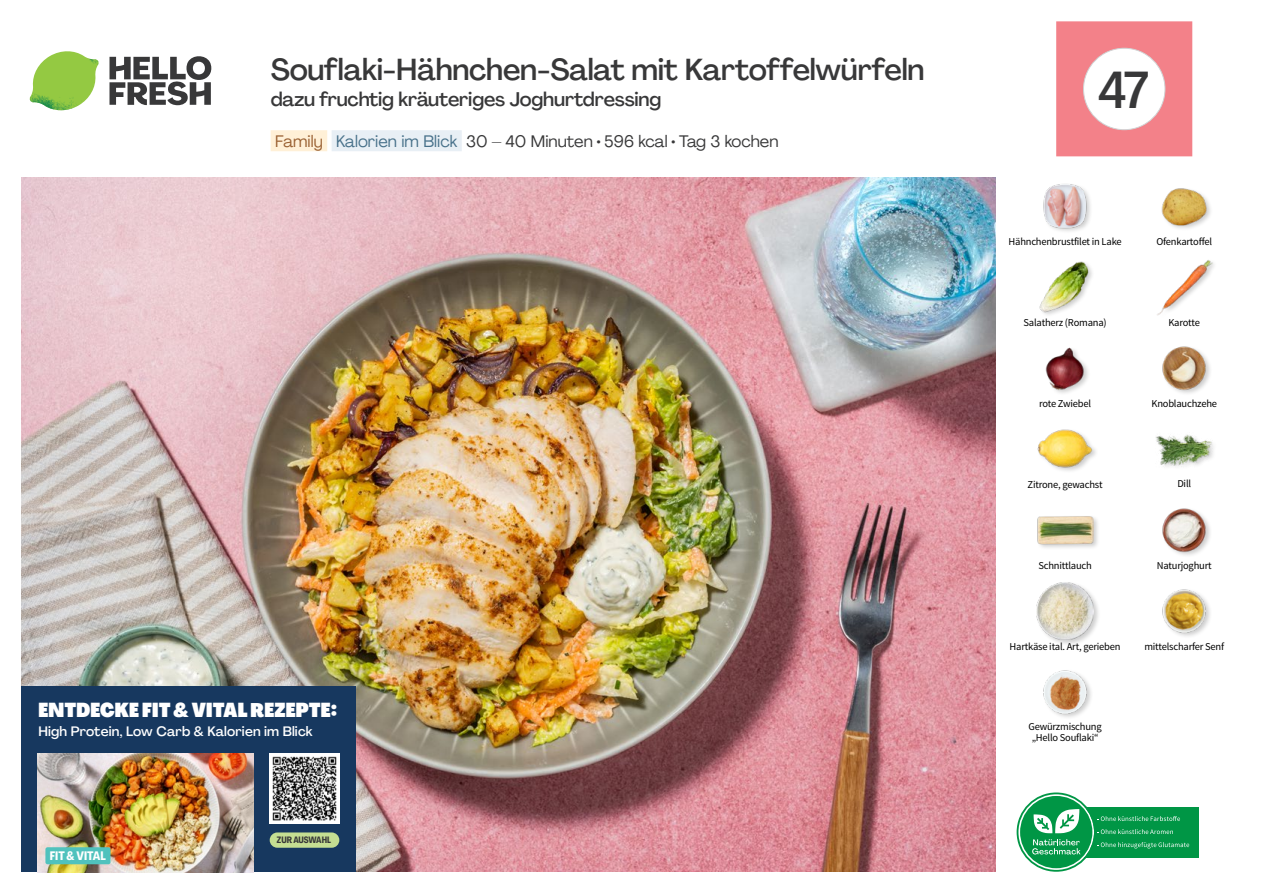
<style>
.page{position:relative;width:1263px;height:893px;background:#fff}
.page>*{position:absolute;margin:0;border:0;box-sizing:border-box;transform-origin:0 0}
.t1{font:500 51.3px "Agrandir";color:#383839;scale:.93 1}
.t2{font:500 30px "Agrandir";letter-spacing:-.01em;color:#383839}
.t3{font:900 19.8px "Agrandir Tight";letter-spacing:.01em;color:#fff}
.t4{font:500 19.5px "Agrandir";letter-spacing:-.01em;color:#383839}
.t5{font:16.5px "Agrandir";color:#383839}
.t6{font:500 13.5px "Agrandir";letter-spacing:.01em;color:#fff}
.t7{font:700 12px "Agrandir Tight";color:#fff}
.t8{font:10.5px/10.5px "Source Sans Pro";letter-spacing:-.02em;color:#000;text-align:center}
.t9{font:700 9px "Agrandir Tight";color:#383839;scale:.95 1}
.s1{color:#9a6133}
.s2{color:#48718a}
</style>
<div class="page">
<svg style="left:109px;top:56px;width:102px;height:49px"></svg>
<svg style="left:34px;top:51px;width:62px;height:41px"></svg>
<img style="left:67px;top:51px;width:32px;height:27px">
<img style="left:33px;top:74px;width:59px;height:11px">
<img style="left:30px;top:78px;width:60px;height:32px">
<img style="left:65px;top:85px;width:27px;height:25px">
<div style="left:271px;top:130px;width:56px;height:21px;background:#fff0d7"></div>
<div style="left:332px;top:130px;width:130px;height:21px;background:#e8eff5"></div>
<div style="left:1083px;top:807px;width:116px;height:50px;background:#009645"></div>
<svg style="left:1016px;top:792px;width:173px;height:80px"></svg>
<img style="left:21px;top:177px;width:974px;height:695px">
<div style="left:1056px;top:21px;width:136px;height:135px;background:#f38189"></div>
<div style="left:1083px;top:48px;width:82px;height:82px;background:#fff;border-radius:50%"></div>
<div style="left:1083px;top:48px;width:82px;height:82px;border:1px solid #d1d3d4;border-radius:50%"></div>
<img style="left:1043px;top:184px;width:48px;height:47px">
<img style="left:1161px;top:188px;width:50px;height:41px">
<img style="left:1157px;top:260px;width:56px;height:55px">
<img style="left:1039px;top:261px;width:53px;height:54px">
<img style="left:1045px;top:347px;width:43px;height:46px">
<img style="left:1162px;top:346px;width:48px;height:48px">
<img style="left:1162px;top:508px;width:48px;height:48px">
<img style="left:1162px;top:589px;width:48px;height:47px">
<img style="left:1043px;top:670px;width:48px;height:48px">
<div style="left:1036px;top:581px;width:65px;height:66px;background:#000;opacity:.2"></div>
<img style="left:1036px;top:582px;width:58px;height:57px">
<div style="left:1037px;top:515px;width:63px;height:36px;background:#000;opacity:.2"></div>
<img style="left:1037px;top:515px;width:57px;height:36px">
<img style="left:1037px;top:429px;width:57px;height:42px">
<img style="left:1155px;top:434px;width:58px;height:33px">
<div style="left:21px;top:687px;width:335px;height:185px;background:#17385f"></div>
<div style="left:270px;top:832px;width:69px;height:16px;background:#c5de92;border-radius:8px"></div>
<img style="left:38px;top:753px;width:215px;height:119px">
<img style="left:270px;top:753px;width:69px;height:70px">
<div style="left:45px;top:847px;width:66px;height:17px;background:#50c2bd;border-radius:2px"></div>
<h2 class="t2" style="left:271px;top:51px;width:655px">Souflaki-Hähnchen-Salat mit Kartoffelwürfeln</h2>
<h3 class="t4" style="left:271px;top:87px;width:392px">dazu fruchtig kräuteriges Joghurtdressing</h3>
<h3 class="t5" style="left:275px;top:131px;width:505px"><span class="s1">Family</span> <span class="s2">Kalorien im Blick</span> 30 – 40 Minuten • 596 kcal • Tag 3 kochen</h3>
<h3 class="t3" style="left:38px;top:697px;width:300px">ENTDECKE FIT &amp; VITAL REZEPTE:</h3>
<p class="t6" style="left:38px;top:723px;width:276px">High Protein, Low Carb &amp; Kalorien im Blick</p>
<p class="t7" style="left:50px;top:848px;width:58px">FIT &amp; VITAL</p>
<p class="t9" style="left:277px;top:835px;width:58px">ZUR AUSWAHL</p>
<h1 class="t1" style="left:1098px;top:58px;width:56px">47</h1>
<p class="t8" style="left:1008px;top:236px;width:115px">Hähnchenbrustfilet in Lake</p>
<p class="t8" style="left:1156px;top:236px;width:57px">Ofenkartoffel</p>
<p class="t8" style="left:1023px;top:317px;width:85px">Salatherz (Romana)</p>
<p class="t8" style="left:1168px;top:317px;width:33px">Karotte</p>
<p class="t8" style="left:1039px;top:398px;width:54px">rote Zwiebel</p>
<p class="t8" style="left:1151px;top:398px;width:67px">Knoblauchzehe</p>
<p class="t8" style="left:1027px;top:479px;width:76px">Zitrone, gewachst</p>
<p class="t8" style="left:1177px;top:479px;width:15px">Dill</p>
<p class="t8" style="left:1038px;top:560px;width:55px">Schnittlauch</p>
<p class="t8" style="left:1157px;top:560px;width:56px">Naturjoghurt</p>
<p class="t8" style="left:1010px;top:641px;width:112px">Hartkäse ital. Art, gerieben</p>
<p class="t8" style="left:1144px;top:641px;width:81px">mittelscharfer Senf</p>
<p class="t8" style="left:1028px;top:722px;width:75px">Gewürzmischung „Hello Souflaki“</p>
</div>
